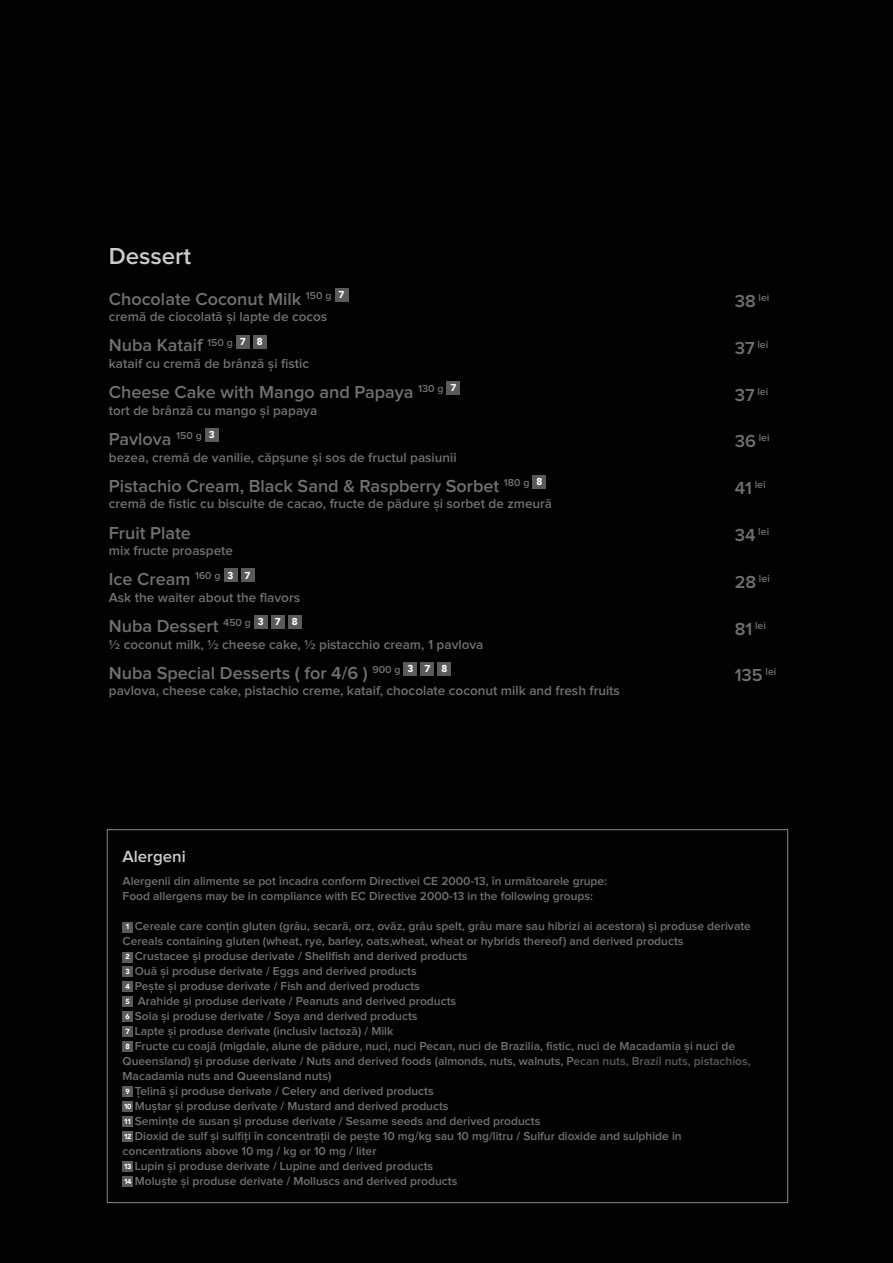
<style>
.page{position:relative;width:893px;height:1263px;background:#020202}
.page>*{position:absolute;margin:0;border:0;box-sizing:border-box;transform-origin:0 0}
.t1{font:600 24px "Proxima Nova";color:#cccccb}
.t2{font:600 18px "Proxima Nova";color:#707071}
.t3{font:600 16.8px "Proxima Nova";color:#cccccb}
.t4{font:600 13.5px "Proxima Nova";color:#707071}
.t5{font:600 12px/15px "Proxima Nova";color:#707071}
.t6{font:600 10.5px "Proxima Nova";color:#707071}
.s1{font-size:18px}
.s2{font-family:"Avenir";font-weight:900;font-size:7.35px;color:#fff}
.s3{color:#595a5c}
</style>
<div class="page">
<div style="left:123px;top:922px;width:10px;height:10px;background:#595a5c"></div>
<div style="left:123px;top:952px;width:10px;height:10px;background:#595a5c"></div>
<div style="left:123px;top:967px;width:10px;height:10px;background:#595a5c"></div>
<div style="left:123px;top:981px;width:10px;height:10px;background:#595a5c"></div>
<div style="left:123px;top:996px;width:10px;height:10px;background:#595a5c"></div>
<div style="left:123px;top:1011px;width:10px;height:11px;background:#595a5c"></div>
<div style="left:123px;top:1026px;width:10px;height:10px;background:#595a5c"></div>
<div style="left:123px;top:1041px;width:10px;height:10px;background:#595a5c"></div>
<div style="left:123px;top:1086px;width:10px;height:11px;background:#595a5c"></div>
<div style="left:123px;top:1101px;width:10px;height:11px;background:#595a5c"></div>
<div style="left:123px;top:1116px;width:10px;height:11px;background:#595a5c"></div>
<div style="left:123px;top:1131px;width:10px;height:11px;background:#595a5c"></div>
<div style="left:123px;top:1161px;width:10px;height:10px;background:#595a5c"></div>
<div style="left:123px;top:1176px;width:10px;height:10px;background:#595a5c"></div>
<div style="left:335px;top:288px;width:13px;height:14px;background:#595a5c"></div>
<div style="left:236px;top:335px;width:14px;height:13px;background:#595a5c"></div>
<div style="left:253px;top:335px;width:14px;height:13px;background:#595a5c"></div>
<div style="left:446px;top:381px;width:14px;height:14px;background:#595a5c"></div>
<div style="left:205px;top:428px;width:14px;height:14px;background:#595a5c"></div>
<div style="left:532px;top:475px;width:14px;height:14px;background:#595a5c"></div>
<div style="left:224px;top:568px;width:14px;height:14px;background:#595a5c"></div>
<div style="left:241px;top:568px;width:13px;height:14px;background:#595a5c"></div>
<div style="left:254px;top:615px;width:14px;height:14px;background:#595a5c"></div>
<div style="left:271px;top:615px;width:14px;height:14px;background:#595a5c"></div>
<div style="left:288px;top:615px;width:14px;height:14px;background:#595a5c"></div>
<div style="left:403px;top:662px;width:14px;height:14px;background:#595a5c"></div>
<div style="left:420px;top:662px;width:14px;height:14px;background:#595a5c"></div>
<div style="left:437px;top:662px;width:14px;height:14px;background:#595a5c"></div>
<h1 class="t1" style="left:109px;top:245px;width:84px">Dessert</h1>
<h2 class="t2" style="left:109px;top:290px;width:237px">Chocolate Coconut Milk <sup>150</sup> <sup>g</sup> <sup>7</sup></h2>
<p class="t4" style="left:109px;top:311px;width:220px">cremă de ciocolată și lapte de cocos</p>
<p class="t6" style="left:735px;top:293px;width:36px"><span class="s1">38</span> lei</p>
<h2 class="t2" style="left:109px;top:337px;width:155px">Nuba Kataif <sup>150</sup> <sup>g</sup> <sup>7</sup> <sup>8</sup></h2>
<p class="t4" style="left:109px;top:357px;width:202px">kataif cu cremă de brânză și fistic</p>
<p class="t6" style="left:735px;top:340px;width:35px"><span class="s1">37</span> lei</p>
<h2 class="t2" style="left:109px;top:384px;width:349px">Cheese Cake with Mango and Papaya <sup>130</sup> <sup>g</sup> <sup>7</sup></h2>
<p class="t4" style="left:109px;top:404px;width:210px">tort de brânză cu mango și papaya</p>
<p class="t6" style="left:735px;top:386px;width:35px"><span class="s1">37</span> lei</p>
<h2 class="t2" style="left:109px;top:431px;width:107px">Pavlova <sup>150</sup> <sup>g</sup> <sup>3</sup></h2>
<p class="t4" style="left:109px;top:451px;width:349px">bezea, cremă de vanilie, căpșune și sos de fructul pasiunii</p>
<p class="t6" style="left:735px;top:433px;width:36px"><span class="s1">36</span> lei</p>
<h2 class="t2" style="left:109px;top:478px;width:435px">Pistachio Cream, Black Sand &amp; Raspberry Sorbet <sup>180</sup> <sup>g</sup> <sup>8</sup></h2>
<p class="t4" style="left:109px;top:498px;width:445px">cremă de fistic cu biscuite de cacao, fructe de pădure și sorbet de zmeură</p>
<p class="t6" style="left:735px;top:480px;width:32px"><span class="s1">41</span> lei</p>
<h2 class="t2" style="left:109px;top:524px;width:84px">Fruit Plate</h2>
<p class="t4" style="left:109px;top:544px;width:126px">mix fructe proaspete</p>
<p class="t6" style="left:735px;top:527px;width:36px"><span class="s1">34</span> lei</p>
<h2 class="t2" style="left:109px;top:571px;width:143px">Ice Cream <sup>160</sup> <sup>g</sup> <sup>3</sup> <sup>7</sup></h2>
<p class="t4" style="left:109px;top:591px;width:193px">Ask the waiter about the flavors</p>
<p class="t6" style="left:735px;top:573px;width:37px"><span class="s1">28</span> lei</p>
<h2 class="t2" style="left:109px;top:618px;width:190px">Nuba Dessert <sup>450</sup> <sup>g</sup> <sup>3</sup> <sup>7</sup> <sup>8</sup></h2>
<p class="t4" style="left:109px;top:638px;width:376px">½ coconut milk, ½ cheese cake, ½ pistacchio cream, 1 pavlova</p>
<p class="t6" style="left:735px;top:620px;width:33px"><span class="s1">81</span> lei</p>
<h2 class="t2" style="left:109px;top:665px;width:340px">Nuba Special Desserts ( for 4/6 ) <sup>900</sup> <sup>g</sup> <sup>3</sup> <sup>7</sup> <sup>8</sup></h2>
<p class="t4" style="left:109px;top:685px;width:513px">pavlova, cheese cake, pistachio creme, kataif, chocolate coconut milk and fresh fruits</p>
<h2 class="t2" style="left:735px;top:667px;width:43px">135 <sup>lei</sup></h2>
<h3 class="t3" style="left:123px;top:849px;width:65px">Alergeni</h3>
<p class="t5" style="left:123px;top:874px;width:486px">Alergenii din alimente se pot încadra conform Directivei CE 2000-13, în următoarele grupe:<br>Food allergens may be in compliance with EC Directive 2000-13 in the following groups:</p>
<p class="t5" style="left:123px;top:919px;width:630px"><span class="s2">1</span> Cereale care conţin gluten (grâu, secară, orz, ovăz, grâu spelt, grâu mare sau hibrizi ai acestora) și produse derivate Cereals containing gluten (wheat, rye, barley, oats,wheat, wheat or hybrids thereof) and derived products<br><span class="s2">2</span> Crustacee și produse derivate / Shellfish and derived products<br><span class="s2">3</span> Ouă și produse derivate / Eggs and derived products<br><span class="s2">4</span> Pește și produse derivate / Fish and derived products<br><span class="s2">5</span> Arahide și produse derivate / Peanuts and derived products<br><span class="s2">6</span> Soia și produse derivate / Soya and derived products<br><span class="s2">7</span> Lapte și produse derivate (inclusiv lactoză) / Milk<br><span class="s2">8</span> Fructe cu coajă (migdale, alune de pădure, nuci, nuci Pecan, nuci de Brazilia, fistic, nuci de Macadamia și nuci de Queensland) și produse derivate / Nuts and derived foods (almonds, nuts, walnuts, P<span class="s3">ecan nuts, Brazil nuts, pistachios, </span>Macadamia nuts and Queensland nuts)<br><span class="s2">9</span> Ţelină și produse derivate / Celery and derived products<br><span class="s2">10</span> Muștar și produse derivate / Mustard and derived products<br><span class="s2">11</span> Seminţe de susan și produse derivate / Sesame seeds and derived products<br><span class="s2">12</span> Dioxid de sulf și sulfiţi în concentraţii de pește 10 mg/kg sau 10 mg/litru / Sulfur dioxide and sulphide in concentrations above 10 mg / kg or 10 mg / liter<br><sup>13</sup> Lupin și produse derivate / Lupine and derived products<br><sup>14</sup> Moluște și produse derivate / Molluscs and derived products</p>
</div>
